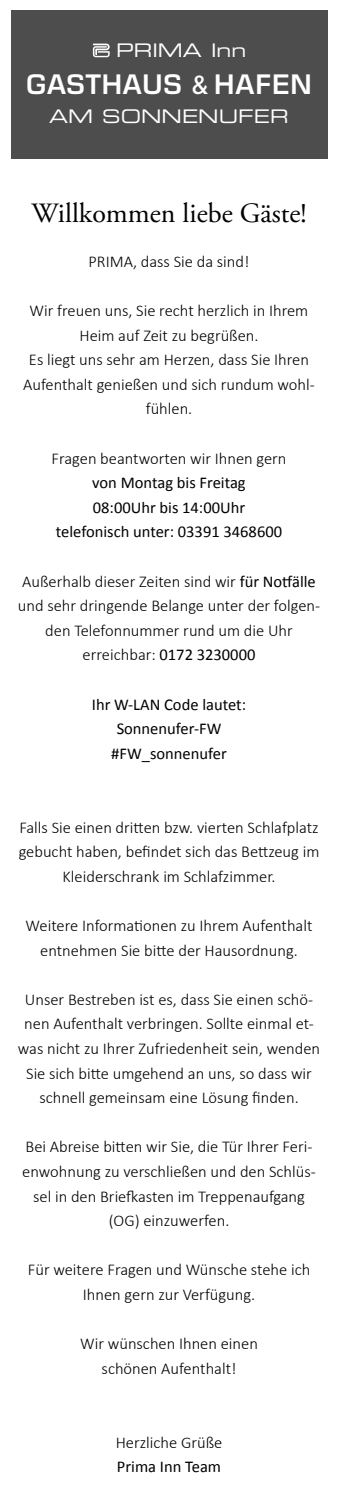
<style>
.page{position:relative;width:338px;height:1500px;background:#fff}
.page>*{position:absolute;margin:0;border:0;box-sizing:border-box;transform-origin:0 0}
.t1{font:27.9px "Adobe Garamond Pro";color:#000}
.t2{font:600 27.12px "Eurostile LT Pro";letter-spacing:.01em;color:#fff}
.t3{font:18.75px "Eurostile LTW03 Extended 2";color:#fff}
.t4{font:300 16.5px/24.6px "Calibri";color:#000;text-align:center}
.t5{font:16.5px/24.6px "Calibri";color:#000;text-align:center}
.s1{font-family:"Formata";font-weight:400;font-size:26.91px}
.s2{font-weight:400}
</style>
<div class="page">
<div style="left:11px;top:11px;width:316px;height:148px;background:#4d4d4d"></div>
<svg style="left:93px;top:44px;width:16px;height:13px"></svg>
<p class="t3" style="left:116px;top:38px;width:131px">PRIMA Inn</p>
<h2 class="t2" style="left:26px;top:67px;width:287px">GASTHAUS <span class="s1">&amp;</span> HAFEN</h2>
<p class="t3" style="left:49px;top:104px;width:241px">AM SONNENUFER</p>
<h1 class="t1" style="left:31px;top:197px;width:276px">Willkommen liebe Gäste!</h1>
<p class="t4" style="left:88px;top:249px;width:162px">PRIMA, dass Sie da sind!</p>
<p class="t4" style="left:23px;top:298px;width:293px">Wir freuen uns, Sie recht herzlich in Ihrem<br>Heim auf Zeit zu begrüßen.<br>Es liegt uns sehr am Herzen, dass Sie Ihren<br>Aufenthalt genießen und sich rundum wohl&shy;fühlen.</p>
<p class="t4" style="left:51px;top:446px;width:236px">Fragen beantworten wir Ihnen gern</p>
<p class="t5" style="left:56px;top:470px;width:227px">von Montag bis Freitag<br>08:00Uhr bis 14:00Uhr telefonisch unter: 03391 3468600</p>
<p class="t4" style="left:18px;top:569px;width:303px">Außerhalb dieser Zeiten sind wir <span class="s2">für Notfälle </span>und sehr dringende Belange unter der folgen&shy;den Telefonnummer rund um die Uhr erreichbar: <span class="s2">0172 3230000</span></p>
<p class="t5" style="left:92px;top:691px;width:156px">Ihr W-LAN Code lautet:<br>Sonnenufer-FW #FW_sonnenufer</p>
<p class="t4" style="left:19px;top:815px;width:302px">Falls Sie einen dritten bzw. vierten Schlafplatz gebucht haben, befindet sich das Bettzeug im<br>Kleiderschrank im Schlafzimmer.</p>
<p class="t4" style="left:26px;top:913px;width:288px">Weitere Informationen zu Ihrem Aufenthalt entnehmen Sie bitte der Hausordnung.</p>
<p class="t4" style="left:18px;top:987px;width:303px">Unser Bestreben ist es, dass Sie einen schö&shy;nen Aufenthalt verbringen. Sollte einmal et&shy;was nicht zu Ihrer Zufriedenheit sein, wenden Sie sich bitte umgehend an uns, so dass wir schnell gemeinsam eine Lösung finden.</p>
<p class="t4" style="left:22px;top:1134px;width:295px">Bei Abreise bitten wir Sie, die Tür Ihrer Feri&shy;enwohnung zu verschließen und den Schlüs&shy;sel in den Briefkasten im Treppenaufgang (OG) einzuwerfen.</p>
<p class="t4" style="left:28px;top:1257px;width:284px">Für weitere Fragen und Wünsche stehe ich<br>Ihnen gern zur Verfügung.</p>
<p class="t4" style="left:80px;top:1331px;width:179px">Wir wünschen Ihnen einen schönen Aufenthalt!</p>
<p class="t4" style="left:116px;top:1430px;width:108px">Herzliche Grüße</p>
<p class="t5" style="left:117px;top:1454px;width:105px">Prima Inn Team</p>
</div>
